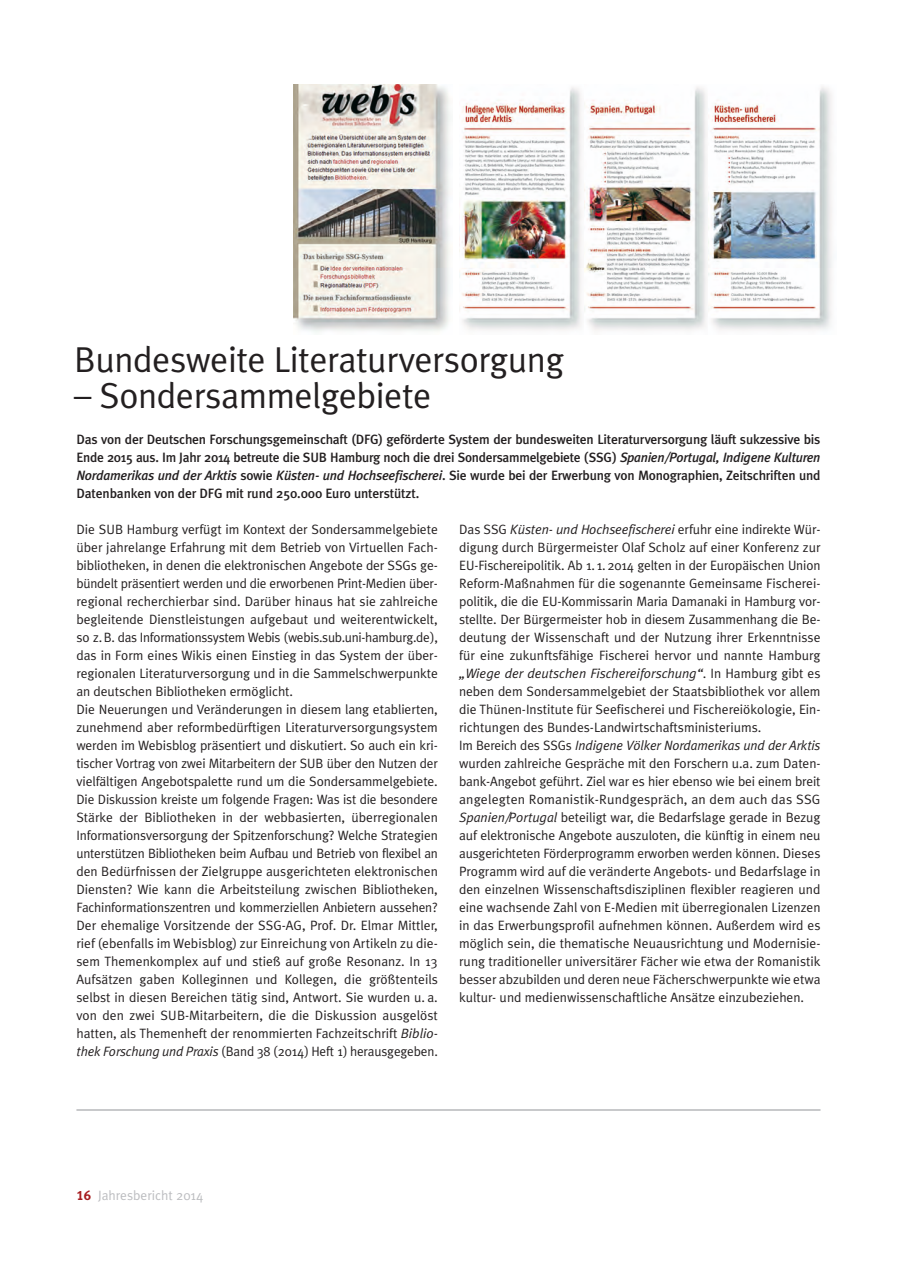
<style>
.page{position:relative;width:918px;height:1287px;background:#fff}
.page>*{position:absolute;margin:0;border:0;box-sizing:border-box;transform-origin:0 0}
.t1{font:36px "Meta Plus Normal";letter-spacing:-.015em;color:#231f20}
.t2{font:13.5px/18px "Meta Plus Normal";color:#231f20}
.t3{font:500 13.5px/18px "Meta Plus";letter-spacing:-.01em;color:#231f20;text-align:justify}
.t4{font:13.5px "Meta Plus Normal";color:#bcbdc0}
.s1{font-style:italic}
.s2{font-family:"Meta Plus Bold Caps";color:#a61c1f}
</style>
<div class="page">
<img style="left:459px;top:87px;width:123px;height:243px">
<img style="left:294px;top:84px;width:156px;height:249px">
<hr style="left:76px;top:1110px;width:745px;height:1px;background:#939598">
<img style="left:584px;top:87px;width:125px;height:244px">
<img style="left:710px;top:87px;width:122px;height:243px">
<h1 class="t1" style="left:74px;top:346px;width:491px">Bundesweite Literaturversorgung</h1>
<h1 class="t1" style="left:74px;top:382px;width:359px">– Sondersammelgebiete</h1>
<p class="t3" style="left:76px;top:432px;width:746px">Das von der Deutschen Forschungsgemeinschaft (DFG) geförderte System der bundesweiten Literaturversorgung läuft sukzessive bis Ende 2015 aus. Im Jahr 2014 betreute die SUB Hamburg noch die drei Sondersammelgebiete (SSG) <span class="s1">Spanien/Portugal, Indigene Kulturen Nordamerikas und der Arktis</span> sowie <span class="s1">Küsten- und Hochseefischerei</span>. Sie wurde bei der Erwerbung von Monographien, Zeitschriften und Datenbanken von der DFG mit rund 250.000 Euro unterstützt.</p>
<p class="t2" style="left:76px;top:522px;width:363px">Die SUB Hamburg verfügt im Kontext der Sondersammelgebiete über jahrelange Erfahrung mit dem Betrieb von Virtuellen Fach&shy;bibliotheken, in denen die elektronischen Angebote der SSGs ge&shy;bündelt präsentiert werden und die erworbenen Print-Medien über&shy;regional recherchierbar sind. Darüber hinaus hat sie zahlreiche begleitende Dienstleistungen aufgebaut und weiterentwickelt, so z. B. das Informationssystem Webis (webis.sub.uni-hamburg.de), das in Form eines Wikis einen Einstieg in das System der über&shy;regionalen Literaturversorgung und in die Sammelschwerpunkte an deutschen Bibliotheken ermöglicht.<br>Die Neuerungen und Veränderungen in diesem lang etablierten, zunehmend aber reformbedürftigen Literaturversorgungsystem werden im Webisblog präsentiert und diskutiert. So auch ein kri&shy;tischer Vortrag von zwei Mitarbeitern der SUB über den Nutzen der vielfältigen Angebotspalette rund um die Sondersammelgebiete.<br>Die Diskussion kreiste um folgende Fragen: Was ist die besondere Stärke der Bibliotheken in der webbasierten, überregionalen Informationsversorgung der Spitzenforschung? Welche Strategien unterstützen Bibliotheken beim Aufbau und Betrieb von flexibel an den Bedürfnissen der Zielgruppe ausgerichteten elektronischen Diensten? Wie kann die Arbeitsteilung zwischen Bibliotheken, Fachinformationszentren und kommerziellen Anbietern aussehen?<br>Der ehemalige Vorsitzende der SSG-AG, Prof. Dr. Elmar Mittler, rief (ebenfalls im Webisblog) zur Einreichung von Artikeln zu die&shy;sem Themenkomplex auf und stieß auf große Resonanz. In 13<br>Aufsätzen gaben Kolleginnen und Kollegen, die größtenteils selbst in diesen Bereichen tätig sind, Antwort. Sie wurden u. a. von den zwei SUB-Mitarbeitern, die die Diskussion ausgelöst hatten, als Themenheft der renommierten Fachzeitschrift <span class="s1">Biblio&shy;thek Forschung und Praxis</span> (Band 38 (2014) Heft 1) herausgegeben.</p>
<p class="t2" style="left:459px;top:522px;width:363px">Das SSG <span class="s1">Küsten- und Hochseefischerei</span> erfuhr eine indirekte Wür&shy;digung durch Bürgermeister Olaf Scholz auf einer Konferenz zur EU-Fischereipolitik. Ab 1. 1. 2014 gelten in der Europäischen Union Reform-Maßnahmen für die sogenannte Gemeinsame Fischerei&shy;politik, die die EU-Kommissarin Maria Damanaki in Hamburg vor&shy;stellte. Der Bürgermeister hob in diesem Zusammenhang die Be&shy;deutung der Wissenschaft und der Nutzung ihrer Erkenntnisse für eine zukunftsfähige Fischerei hervor und nannte Hamburg <span class="s1">„Wiege der deutschen Fischereiforschung“</span>. In Hamburg gibt es neben dem Sondersammelgebiet der Staatsbibliothek vor allem die Thünen-Institute für Seefischerei und Fischereiökologie, Ein&shy;richtungen des Bundes-Landwirtschaftsministeriums.<br>Im Bereich des SSGs <span class="s1">Indigene Völker Nordamerikas und der Arktis </span>wurden zahlreiche Gespräche mit den Forschern u.a. zum Daten&shy;bank-Angebot geführt. Ziel war es hier ebenso wie bei einem breit angelegten Romanistik-Rundgespräch, an dem auch das SSG <span class="s1">Spanien/Portugal</span> beteiligt war, die Bedarfslage gerade in Bezug auf elektronische Angebote auszuloten, die künftig in einem neu ausgerichteten Förderprogramm erworben werden können. Dieses Programm wird auf die veränderte Angebots- und Bedarfslage in den einzelnen Wissenschaftsdisziplinen flexibler reagieren und eine wachsende Zahl von E-Medien mit überregionalen Lizenzen in das Erwerbungsprofil aufnehmen können. Außerdem wird es möglich sein, die thematische Neuausrichtung und Modernisie&shy;rung traditioneller universitärer Fächer wie etwa der Romanistik besser abzubilden und deren neue Fächerschwerpunkte wie etwa kultur- und medienwissenschaftliche Ansätze einzubeziehen.</p>
<p class="t4" style="left:76px;top:1190px;width:128px"><span class="s2">16</span> Jahresbericht 2014</p>
</div>
